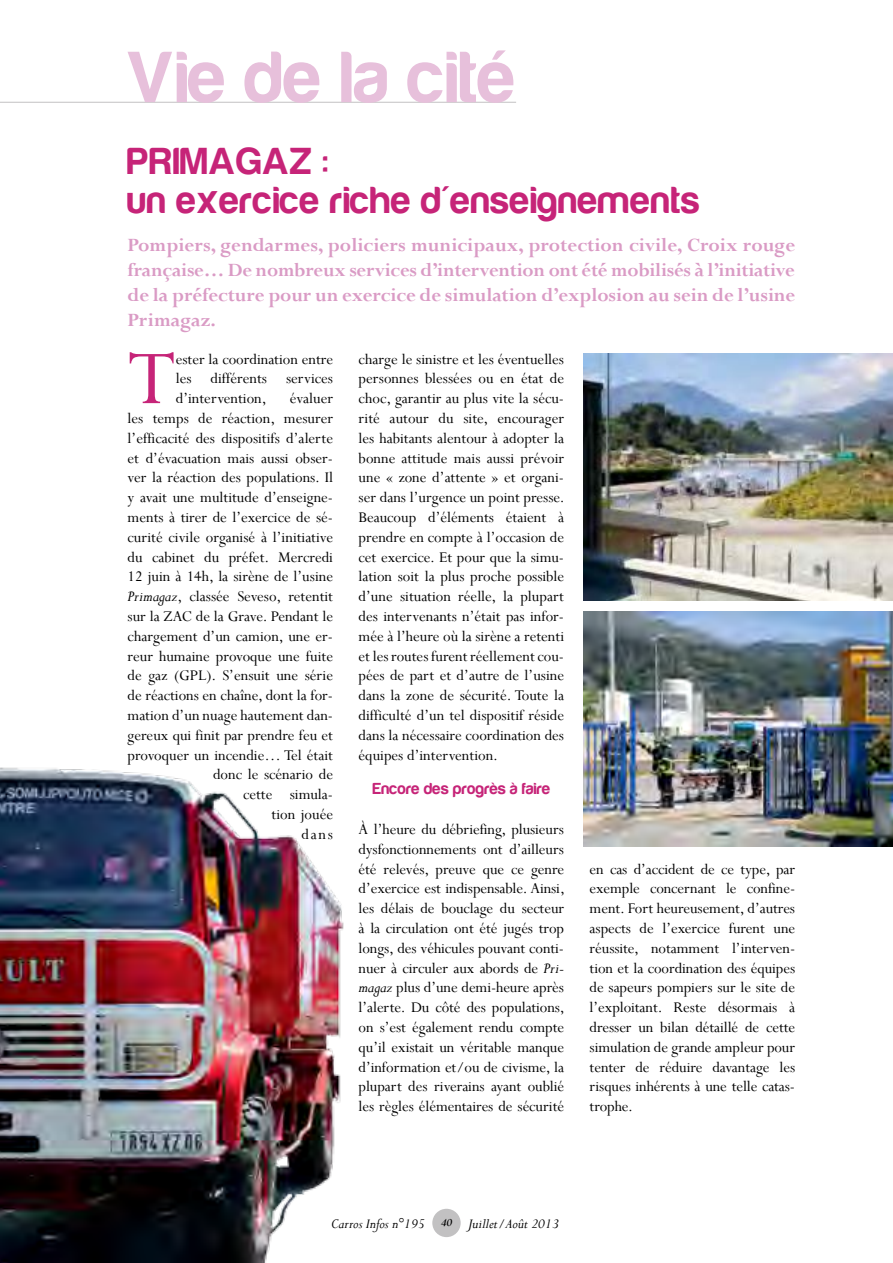
<style>
.page{position:relative;width:893px;height:1263px;background:#fff}
.page>*{position:absolute;margin:0;border:0;box-sizing:border-box;transform-origin:0 0}
.t1{font:85.65px "Perpetua";color:#c62478}
.t2{font:700 75px "Harabara";letter-spacing:.02em;color:#e7c0db}
.t3{font:700 39px/39px "Harabara";letter-spacing:.03em;color:#c62478}
.t4{font:700 21px/25.2px "Perpetua";letter-spacing:-.005em;color:#da9bc5;text-align:justify}
.t5{font:16.5px/19.8px "Perpetua";color:#000;text-align:justify}
.t6{font:700 16.5px "Harabara";letter-spacing:.02em;color:#c62478}
.t7{font:italic 15px "Perpetua";color:#000}
.s1{font-style:italic}
.s2{font-weight:700;font-size:12px}
</style>
<div class="page">
<div style="left:432px;top:1209px;width:29px;height:28px;background:#c2c1c2;border-radius:50%"></div>
<hr style="left:0;top:102px;width:516px;height:1px;background:#c2c1c2">
<img style="left:584px;top:353px;width:309px;height:247px">
<img style="left:584px;top:612px;width:309px;height:234px">
<img style="left:0;top:767px;width:344px;height:496px">
<h2 class="t2" style="left:128px;top:38px;width:389px">Vie de la cité</h2>
<h3 class="t3" style="left:128px;top:142px;width:47px">Primaga</h3>
<h3 class="t3" style="left:128px;top:142px;width:574px;text-indent:163px">z :<br>un exercice riche d'enseignements</h3>
<p class="t4" style="left:128px;top:231px;width:669px">Pompiers, gendarmes, policiers municipaux, protection civile, Croix rouge française… De nombreux services d’intervention ont été mobilisés à l’initiative de la préfecture pour un exercice de simulation d’explosion au sein de l’usine Primagaz.</p>
<h1 class="t1" style="left:128px;top:325px;width:50px">T</h1>
<p class="t5" style="left:176px;top:349px;width:159px">ester la coordination entre les différents services d’intervention,</p>
<p class="t5" style="left:359px;top:349px;width:208px">charge le sinistre et les éventuelles personnes blessées ou en état de choc, garantir au plus vite la sécu&shy;rité autour du site, encourager les habitants alentour à adopter la bonne attitude mais aussi prévoir une « zone d’attente » et organi&shy;ser dans l’urgence un point presse.<br>Beaucoup d’éléments étaient à prendre en compte à l’occasion de cet exercice. Et pour que la simu&shy;lation soit la plus proche possible d’une situation réelle, la plupart des intervenants n’était pas infor&shy;mée à l’heure où la sirène a retenti et les routes furent réellement cou&shy;pées de part et d’autre de l’usine dans la zone de sécurité. Toute la difficulté d’un tel dispositif réside dans la nécessaire coordination des équipes d’intervention.</p>
<p class="t6" style="left:373px;top:780px;width:179px">Encore des progrès à faire</p>
<p class="t5" style="left:359px;top:819px;width:208px">À l’heure du débriefing, plusieurs dysfonctionnements ont d’ailleurs été relevés, preuve que ce genre d’exercice est indispensable. Ainsi, les délais de bouclage du secteur à la circulation ont été jugés trop longs, des véhicules pouvant conti&shy;nuer à circuler aux abords de <span class="s1">Pri&shy;magaz</span> plus d’une demi-heure après l’alerte. Du côté des populations, on s’est également rendu compte qu’il existait un véritable manque d’information et/ou de civisme, la plupart des riverains ayant oublié les règles élémentaires de sécurité</p>
<p class="t5" style="left:128px;top:388px;width:207px;text-align:right">évaluer<br>les temps de réaction, mesurer l’efficacité des dispositifs d’alerte et d’évacuation mais aussi obser&shy;ver la réaction des populations. Il y avait une multitude d’enseigne&shy;ments à tirer de l’exercice de sé&shy;curité civile organisé à l’initiative du cabinet du préfet. Mercredi<br>12 juin à 14h, la sirène de l’usine<br><span class="s1">Primagaz</span>, classée Seveso, retentit sur la ZAC de la Grave. Pendant le chargement d’un camion, une er&shy;reur humaine provoque une fuite de gaz (GPL). S’ensuit une série de réactions en chaîne, dont la for&shy;mation d’un nuage hautement dan&shy;gereux qui finit par prendre feu et provoquer un incendie… Tel était donc le scénario de<br>cette simula-<br>tion jouée<br>dans</p>
<p class="t5" style="left:590px;top:859px;width:207px">en cas d’accident de ce type, par exemple concernant le confine&shy;ment. Fort heureusement, d’autres aspects de l’exercice furent une réussite, notamment l’interven&shy;tion et la coordination des équipes de sapeurs pompiers sur le site de l’exploitant. Reste désormais à dresser un bilan détaillé de cette simulation de grande ampleur pour tenter de réduire davantage les risques inhérents à une telle catas&shy;trophe.</p>
<p class="t7" style="left:331px;top:1214px;width:229px">Carros Infos n°195 <span class="s2">40</span> Juillet/Août 2013</p>
</div>
